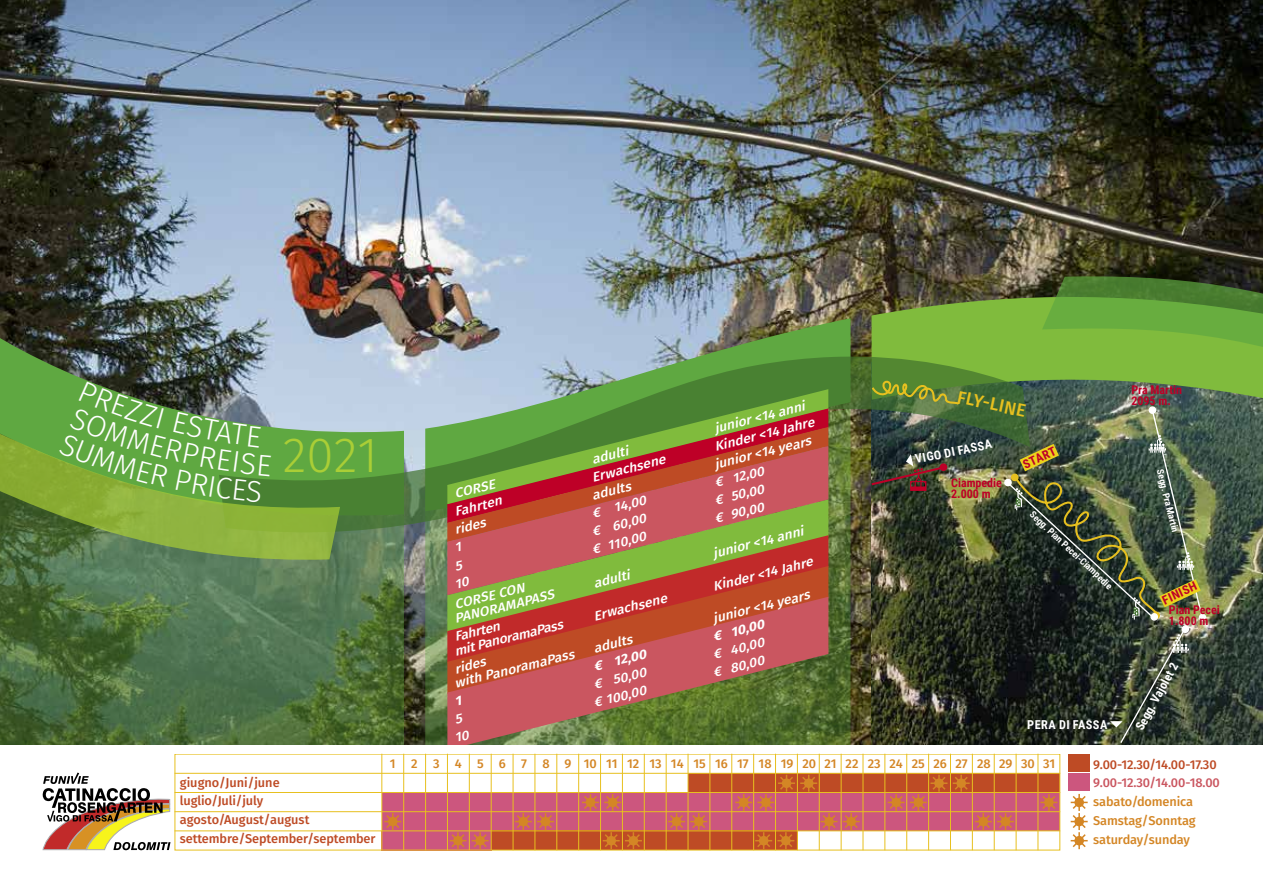
<style>
.page{position:relative;width:1263px;height:893px;background:#fff}
.page>*{position:absolute;margin:0;border:0;box-sizing:border-box;transform-origin:0 0}
.t1{font:300 49.35px "Fira Sans";color:#aace36}
.t2{font:500 18px "Fira Sans";color:#e7c01f}
.t3{font:italic 500 13.2px/13.8px "Fira Sans";color:#fff;scale:1.05 1}
.t4{font:italic 700 13.2px "Fira Sans";color:#fff;scale:1.05 1}
.t5{font:500 12.75px/18.8px "Fira Sans";letter-spacing:-.01em;color:#be4b25}
.t6{font:500 12.75px/18.8px "Fira Sans";color:#d48625}
.t7{font:500 12.75px "Fira Sans";letter-spacing:-.01em;color:#ca5660}
.t8{font:700 12.3px "Roboto Condensed";letter-spacing:.035em;color:#fff}
.t9{font:700 12.3px "Roboto Condensed";color:#be0027}
.t10{font:700 12px/10.9px "Roboto Condensed";color:#be0027}
.t11{font:700 9.6px "Roboto Condensed";color:#fff}
</style>
<div class="page">
<img style="left:0;top:0;width:1263px;height:745px">
<img style="left:425px;top:318px;width:425px;height:36px">
<div style="left:688px;top:773px;width:371px;height:19px;background:#be4b25"></div>
<div style="left:382px;top:792px;width:677px;height:38px;background:#cc567e"></div>
<div style="left:382px;top:831px;width:110px;height:19px;background:#cc567e"></div>
<div style="left:491px;top:831px;width:307px;height:19px;background:#be4b25"></div>
<img style="left:0;top:331px;width:404px;height:65px">
<svg style="left:0;top:396px;width:850px;height:349px;background:#527145"></svg>
<img style="left:219px;top:354px;width:650px;height:183px">
<svg style="left:447px;top:597px;width:381px;height:148px;background:#a25d40"></svg>
<svg style="left:447px;top:552px;width:381px;height:43px;background:#a96e3c"></svg>
<svg style="left:0;top:428px;width:340px;height:136px;background:#719a3f"></svg>
<hr style="left:175px;top:792px;width:885px;height:1px;background:#e7c01f">
<hr style="left:175px;top:811px;width:885px;height:1px;background:#e7c01f">
<hr style="left:175px;top:830px;width:885px;height:1px;background:#e7c01f">
<hr style="left:175px;top:773px;width:885px;height:1px;background:#e7c01f">
<hr style="left:381px;top:754px;width:1px;height:96px;background:#e7c01f">
<hr style="left:403px;top:754px;width:1px;height:96px;background:#e7c01f">
<hr style="left:425px;top:754px;width:1px;height:96px;background:#e7c01f">
<hr style="left:447px;top:754px;width:1px;height:96px;background:#e7c01f">
<hr style="left:469px;top:754px;width:1px;height:96px;background:#e7c01f">
<hr style="left:491px;top:754px;width:1px;height:96px;background:#e7c01f">
<hr style="left:513px;top:754px;width:1px;height:96px;background:#e7c01f">
<hr style="left:534px;top:754px;width:1px;height:96px;background:#e7c01f">
<hr style="left:556px;top:754px;width:1px;height:96px;background:#e7c01f">
<hr style="left:578px;top:754px;width:1px;height:96px;background:#e7c01f">
<hr style="left:600px;top:754px;width:1px;height:96px;background:#e7c01f">
<hr style="left:622px;top:754px;width:1px;height:96px;background:#e7c01f">
<hr style="left:644px;top:754px;width:1px;height:96px;background:#e7c01f">
<hr style="left:666px;top:754px;width:1px;height:96px;background:#e7c01f">
<hr style="left:709px;top:754px;width:1px;height:96px;background:#e7c01f">
<hr style="left:688px;top:754px;width:1px;height:96px;background:#e7c01f">
<hr style="left:731px;top:754px;width:1px;height:96px;background:#e7c01f">
<hr style="left:753px;top:754px;width:1px;height:96px;background:#e7c01f">
<hr style="left:775px;top:754px;width:1px;height:96px;background:#e7c01f">
<hr style="left:797px;top:754px;width:1px;height:96px;background:#e7c01f">
<hr style="left:819px;top:754px;width:1px;height:96px;background:#e7c01f">
<hr style="left:841px;top:754px;width:1px;height:96px;background:#e7c01f">
<hr style="left:863px;top:754px;width:1px;height:96px;background:#e7c01f">
<hr style="left:884px;top:754px;width:1px;height:96px;background:#e7c01f">
<hr style="left:906px;top:754px;width:1px;height:96px;background:#e7c01f">
<hr style="left:928px;top:754px;width:1px;height:96px;background:#e7c01f">
<hr style="left:950px;top:754px;width:1px;height:96px;background:#e7c01f">
<hr style="left:972px;top:754px;width:1px;height:96px;background:#e7c01f">
<hr style="left:994px;top:754px;width:1px;height:96px;background:#e7c01f">
<hr style="left:1016px;top:754px;width:1px;height:96px;background:#e7c01f">
<hr style="left:1037px;top:754px;width:1px;height:96px;background:#e7c01f">
<svg style="left:953px;top:775px;width:17px;height:17px"></svg>
<svg style="left:582px;top:794px;width:39px;height:17px"></svg>
<svg style="left:888px;top:775px;width:59px;height:36px"></svg>
<svg style="left:515px;top:813px;width:39px;height:17px"></svg>
<svg style="left:668px;top:813px;width:39px;height:17px"></svg>
<svg style="left:843px;top:813px;width:17px;height:17px"></svg>
<svg style="left:449px;top:832px;width:17px;height:17px"></svg>
<svg style="left:472px;top:832px;width:17px;height:17px"></svg>
<svg style="left:603px;top:832px;width:39px;height:17px"></svg>
<svg style="left:735px;top:775px;width:102px;height:74px"></svg>
<svg style="left:1040px;top:794px;width:17px;height:17px"></svg>
<svg style="left:975px;top:813px;width:39px;height:17px"></svg>
<svg style="left:384px;top:813px;width:17px;height:17px"></svg>
<div style="left:1068px;top:754px;width:22px;height:17px;background:#be4b25"></div>
<div style="left:1068px;top:774px;width:22px;height:17px;background:#cc567e"></div>
<svg style="left:1071px;top:794px;width:17px;height:55px"></svg>
<svg style="left:42px;top:772px;width:129px;height:79px"></svg>
<img style="left:869px;top:275px;width:394px;height:469px">
<svg style="left:456px;top:695px;width:5px;height:11px"></svg>
<svg style="left:456px;top:713px;width:13px;height:29px"></svg>
<svg style="left:447px;top:389px;width:381px;height:163px;background:#997247"></svg>
<svg style="left:456px;top:560px;width:13px;height:28px"></svg>
<svg style="left:58px;top:381px;width:213px;height:121px;background:#619945"></svg>
<h1 class="t1" style="left:283px;top:420px;width:96px">2021</h1>
<p class="t5" style="left:180px;top:774px;width:197px">giugno/Juni/june<br>luglio/Juli/july agosto/August/august settembre/September/september</p>
<p class="t3" style="left:453px;top:488px;width:41px;rotate:-14deg">CORSE</p>
<p class="t3" style="left:453px;top:506px;width:48px;rotate:-14deg">Fahrten</p>
<p class="t3" style="left:453px;top:524px;width:32px;rotate:-14deg">rides</p>
<p class="t3" style="left:450px;top:599px;width:99px;rotate:-14deg">CORSE CON<br>PANORAMAPASS</p>
<p class="t3" style="left:450px;top:632px;width:107px;rotate:-14deg">Fahrten<br>mit PanoramaPass</p>
<p class="t3" style="left:450px;top:664px;width:119px;rotate:-14deg">rides<br>with PanoramaPass</p>
<p class="t3" style="left:591px;top:453px;width:37px;rotate:-14deg">adulti</p>
<p class="t3" style="left:591px;top:471px;width:73px;rotate:-14deg">Erwachsene</p>
<p class="t3" style="left:591px;top:490px;width:39px;rotate:-14deg">adults</p>
<p class="t3" style="left:591px;top:508px;width:54px;rotate:-14deg">€ 14,00</p>
<p class="t3" style="left:591px;top:526px;width:54px;rotate:-14deg">€ 60,00</p>
<p class="t3" style="left:591px;top:544px;width:54px;rotate:-14deg">€ 110,00</p>
<p class="t3" style="left:592px;top:578px;width:37px;rotate:-14deg">adulti</p>
<p class="t3" style="left:592px;top:610px;width:73px;rotate:-14deg">Erwachsene</p>
<p class="t3" style="left:592px;top:643px;width:39px;rotate:-14deg">adults</p>
<p class="t4" style="left:591px;top:658px;width:53px;rotate:-14deg">€ 12,00</p>
<p class="t3" style="left:592px;top:679px;width:53px;rotate:-14deg">€ 50,00</p>
<p class="t3" style="left:592px;top:697px;width:53px;rotate:-14deg">€ 100,00</p>
<p class="t3" style="left:713px;top:423px;width:90px;rotate:-14deg">junior &lt;14 anni</p>
<p class="t3" style="left:713px;top:441px;width:99px;rotate:-14deg">Kinder &lt;14 Jahre</p>
<p class="t3" style="left:713px;top:459px;width:96px;rotate:-14deg">junior &lt;14 years</p>
<p class="t3" style="left:713px;top:477px;width:50px;rotate:-14deg">€ 12,00</p>
<p class="t3" style="left:713px;top:495px;width:50px;rotate:-14deg">€ 50,00</p>
<p class="t3" style="left:713px;top:513px;width:50px;rotate:-14deg">€ 90,00</p>
<p class="t3" style="left:712px;top:548px;width:90px;rotate:-14deg">junior &lt;14 anni</p>
<p class="t3" style="left:712px;top:580px;width:99px;rotate:-14deg">Kinder &lt;14 Jahre</p>
<p class="t3" style="left:712px;top:613px;width:96px;rotate:-14deg">junior &lt;14 years</p>
<p class="t4" style="left:711px;top:627px;width:51px;rotate:-14deg">€ 10,00</p>
<p class="t3" style="left:712px;top:649px;width:51px;rotate:-14deg">€ 40,00</p>
<p class="t3" style="left:712px;top:667px;width:51px;rotate:-14deg">€ 80,00</p>
<h2 class="t2" style="left:960px;top:384px;width:71px;rotate:12deg">FLY-LINE</h2>
<p class="t8" style="left:914px;top:450px;width:79px;rotate:-11deg">VIGO DI FASSA</p>
<p class="t10" style="left:951px;top:477px;width:52px">Ciampedie<br>2.000 m</p>
<p class="t9" style="left:1020px;top:457px;width:36px;rotate:-25deg">START</p>
<p class="t11" style="left:1036px;top:508px;width:110px;rotate:43deg">Segg. Pian Pecei-Ciampedie</p>
<p class="t8" style="left:1027px;top:716px;width:82px">PERA DI FASSA</p>
<p class="t10" style="left:1131px;top:384px;width:52px">Pra Martin<br>2095 m.</p>
<p class="t11" style="left:1166px;top:468px;width:66px;rotate:76deg">Segg. Pra Martin</p>
<p class="t9" style="left:1159px;top:593px;width:38px;rotate:-25deg">FINISH</p>
<p class="t10" style="left:1169px;top:604px;width:52px">Pian Pecei<br>1.800 m</p>
<p class="t8" style="left:1131px;top:725px;width:76px;rotate:-61deg">Segg. Vajolet 2</p>
<p class="t6" style="left:390px;top:755px;width:667px">1 2 3 4 5 6 7 8 9 10111213141516171819202122232425262728293031</p>
<p class="t5" style="left:1093px;top:756px;width:125px">9.00-12.30/14.00-17.30</p>
<p class="t7" style="left:1093px;top:774px;width:128px">9.00-12.30/14.00-18.00</p>
<p class="t6" style="left:1093px;top:793px;width:104px">sabato/domenica<br>Samstag/Sonntag saturday/sunday</p>
</div>
